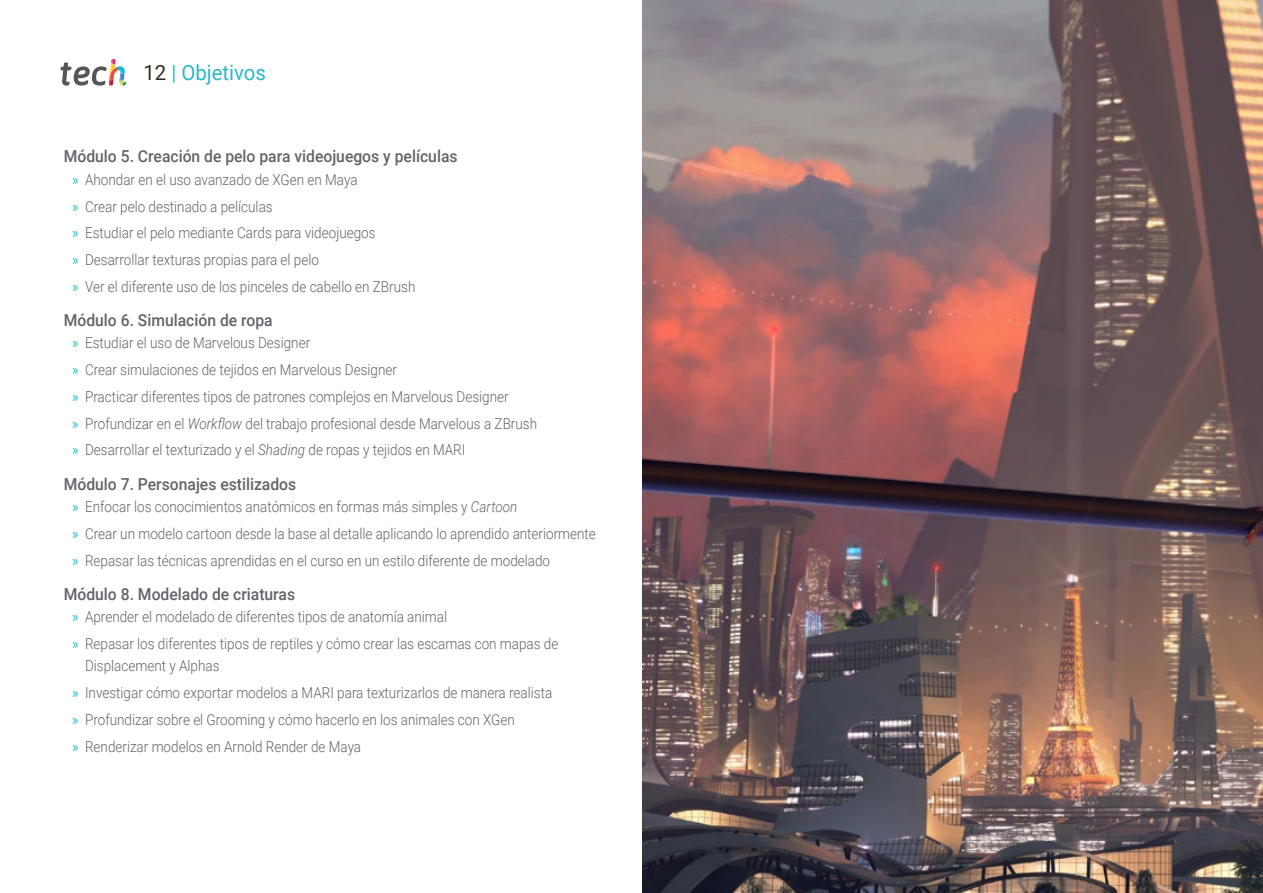
<style>
.page{position:relative;width:1263px;height:893px;background:#fff}
.page>*{position:absolute;margin:0;border:0;box-sizing:border-box;transform-origin:0 0}
.t1{font:21px "Roboto";color:#2db8c5}
.t2{font:500 16.5px "Roboto";color:#61646a;scale:.95 1}
.t3{font:300 15px/26.7px "Roboto";color:#61646a;scale:.9 1}
.s1{color:#312e20}
.s2{font-weight:400;color:#2db8c5}
.s3{font-style:italic}
</style>
<div class="page">
<svg style="left:61px;top:59px;width:65px;height:27px"></svg>
<img style="left:642px;top:0;width:621px;height:893px">
<h1 class="t1" style="left:144px;top:57px;width:124px"><span class="s1">12</span> | Objetivos</h1>
<p class="t2" style="left:64px;top:145px;width:416px">Módulo 5. Creación de pelo para videojuegos y películas</p>
<p class="t3" style="left:72px;top:166px;width:383px"><span class="s2">»</span> Ahondar en el uso avanzado de XGen en Maya<br><span class="s2">»</span> Crear pelo destinado a películas<br><span class="s2">»</span> Estudiar el pelo mediante Cards para videojuegos<br><span class="s2">»</span> Desarrollar texturas propias para el pelo<br><span class="s2">»</span> Ver el diferente uso de los pinceles de cabello en ZBrush</p>
<p class="t2" style="left:64px;top:309px;width:221px">Módulo 6. Simulación de ropa</p>
<p class="t3" style="left:72px;top:329px;width:518px"><span class="s2">»</span> Estudiar el uso de Marvelous Designer<br><span class="s2">»</span> Crear simulaciones de tejidos en Marvelous Designer<br><span class="s2">»</span> Practicar diferentes tipos de patrones complejos en Marvelous Designer<br><span class="s2">»</span> Profundizar en el <span class="s3">Workflow</span> del trabajo profesional desde Marvelous a ZBrush <span class="s2">»</span> Desarrollar el texturizado y el <span class="s3">Shading</span> de ropas y tejidos en MARI</p>
<p class="t2" style="left:64px;top:472px;width:246px">Módulo 7. Personajes estilizados</p>
<p class="t3" style="left:72px;top:493px;width:583px"><span class="s2">»</span> Enfocar los conocimientos anatómicos en formas más simples y <span class="s3">Cartoon<br></span><span class="s2">»</span> Crear un modelo cartoon desde la base al detalle aplicando lo aprendido anteriormente <span class="s2">»</span> Repasar las técnicas aprendidas en el curso en un estilo diferente de modelado</p>
<p class="t2" style="left:64px;top:582px;width:245px">Módulo 8. Modelado de criaturas</p>
<p class="t3" style="left:72px;top:603px;width:542px"><span class="s2">»</span> Aprender el modelado de diferentes tipos de anatomía animal<br><span class="s2">»</span> Repasar los diferentes tipos de reptiles y cómo crear las escamas con mapas de</p>
<p class="t3" style="left:72px;top:652px;width:535px;text-indent:13px">Displacement y Alphas<br><span class="s2">»</span> Investigar cómo exportar modelos a MARI para texturizarlos de manera realista <span class="s2">»</span> Profundizar sobre el Grooming y cómo hacerlo en los animales con XGen<br><span class="s2">»</span> Renderizar modelos en Arnold Render de Maya</p>
</div>
